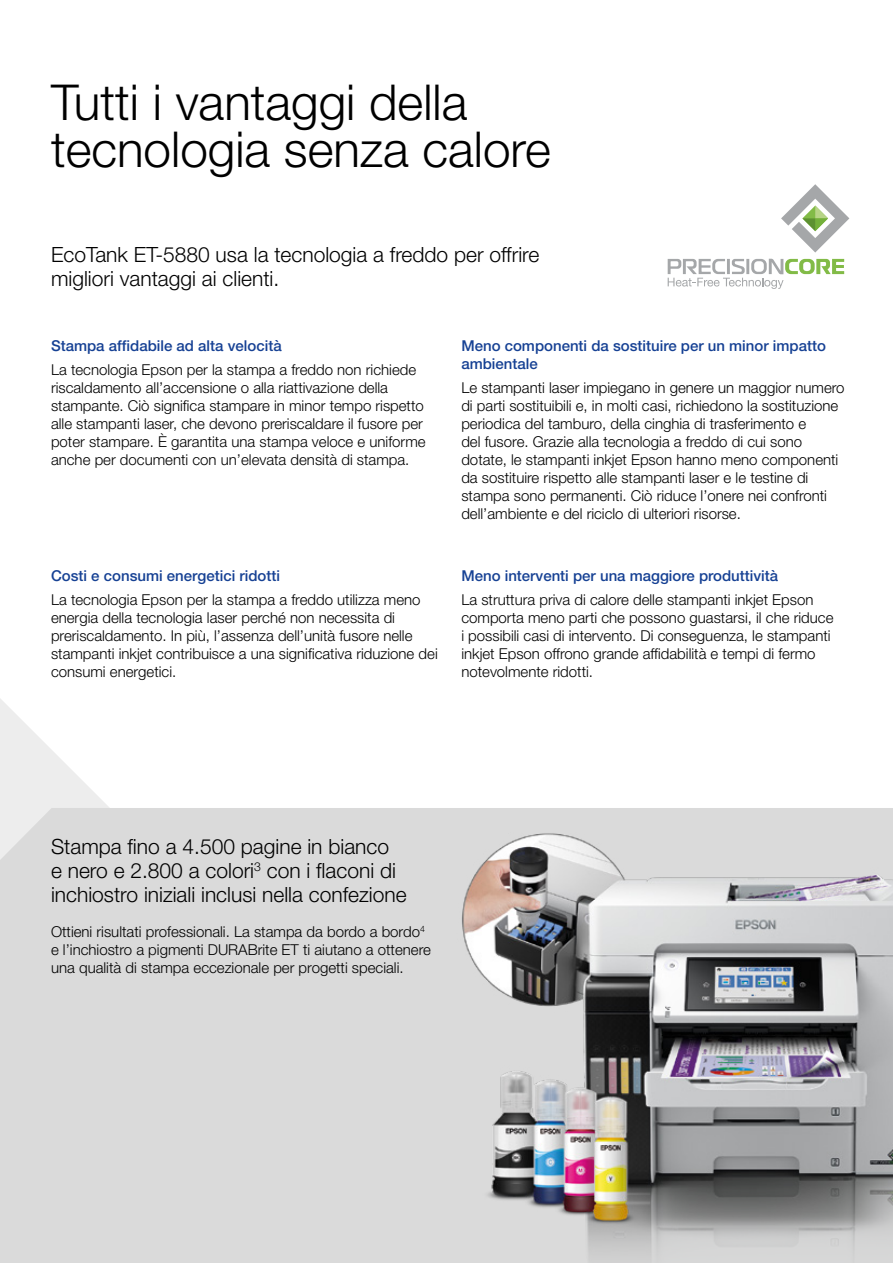
<style>
.page{position:relative;width:893px;height:1263px;background:#fff}
.page>*{position:absolute;margin:0;border:0;box-sizing:border-box;transform-origin:0 0}
.t1{font:300 49.5px/46.5px "Helvetica Neue LT Pro";color:#000}
.t2{font:300 21px/24px "Helvetica Neue LT Pro";color:#000}
.Brochure_Body_Copy{font:300 15px/18px "Helvetica Neue LT Pro";color:#000}
.Brochure_Small_Sub_H{font:500 15px/18px "Helvetica Neue LT Pro";color:#164194}
</style>
<div class="page">
<svg style="left:0;top:699px;width:110px;height:109px;fill:#ededed"></svg>
<div style="left:0;top:808px;width:431px;height:455px;background:#dadada"></div>
<svg style="left:781px;top:184px;width:68px;height:69px"></svg>
<svg style="left:668px;top:259px;width:176px;height:30px"></svg>
<img style="left:431px;top:808px;width:462px;height:455px">
<p class="t1" style="left:51px;top:78px;width:501px">Tutti i vantaggi della tecnologia senza calore</p>
<p class="t2" style="left:51px;top:242px;width:490px">EcoTank ET-5880 usa la tecnologia a freddo per offrire migliori vantaggi ai clienti.</p>
<p class="Brochure_Small_Sub_H" style="left:51px;top:336px;width:232px">Stampa affidabile ad alta velocità</p>
<p class="Brochure_Body_Copy" style="left:51px;top:361px;width:376px">La tecnologia Epson per la stampa a freddo non richiede riscaldamento all’accensione o alla riattivazione della stampante. Ciò significa stampare in minor tempo rispetto alle stampanti laser, che devono preriscaldare il fusore per poter stampare. È garantita una stampa veloce e uniforme anche per documenti con un’elevata densità di stampa.</p>
<p class="Brochure_Small_Sub_H" style="left:51px;top:566px;width:230px">Costi e consumi energetici ridotti</p>
<p class="Brochure_Body_Copy" style="left:51px;top:590px;width:388px">La tecnologia Epson per la stampa a freddo utilizza meno energia della tecnologia laser perché non necessita di preriscaldamento. In più, l’assenza dell’unità fusore nelle stampanti inkjet contribuisce a una significativa riduzione dei consumi energetici.</p>
<p class="Brochure_Small_Sub_H" style="left:461px;top:336px;width:366px">Meno componenti da sostituire per un minor impatto ambientale</p>
<p class="Brochure_Body_Copy" style="left:461px;top:379px;width:385px">Le stampanti laser impiegano in genere un maggior numero di parti sostituibili e, in molti casi, richiedono la sostituzione periodica del tamburo, della cinghia di trasferimento e<br>del fusore. Grazie alla tecnologia a freddo di cui sono dotate, le stampanti inkjet Epson hanno meno componenti da sostituire rispetto alle stampanti laser e le testine di stampa sono permanenti. Ciò riduce l’onere nei confronti dell’ambiente e del riciclo di ulteriori risorse.</p>
<p class="Brochure_Small_Sub_H" style="left:461px;top:566px;width:318px">Meno interventi per una maggiore produttività</p>
<p class="Brochure_Body_Copy" style="left:461px;top:590px;width:374px">La struttura priva di calore delle stampanti inkjet Epson comporta meno parti che possono guastarsi, il che riduce i possibili casi di intervento. Di conseguenza, le stampanti inkjet Epson offrono grande affidabilità e tempi di fermo notevolmente ridotti.</p>
<p class="t2" style="left:51px;top:834px;width:357px">Stampa fino a 4.500 pagine in bianco<br>e nero e 2.800 a colori<sup>3</sup> con i flaconi di inchiostro iniziali inclusi nella confezione</p>
<p class="Brochure_Body_Copy" style="left:51px;top:922px;width:381px">Ottieni risultati professionali. La stampa da bordo a bordo<sup>4 </sup>e l’inchiostro a pigmenti DURABrite ET ti aiutano a ottenere una qualità di stampa eccezionale per progetti speciali.</p>
</div>
